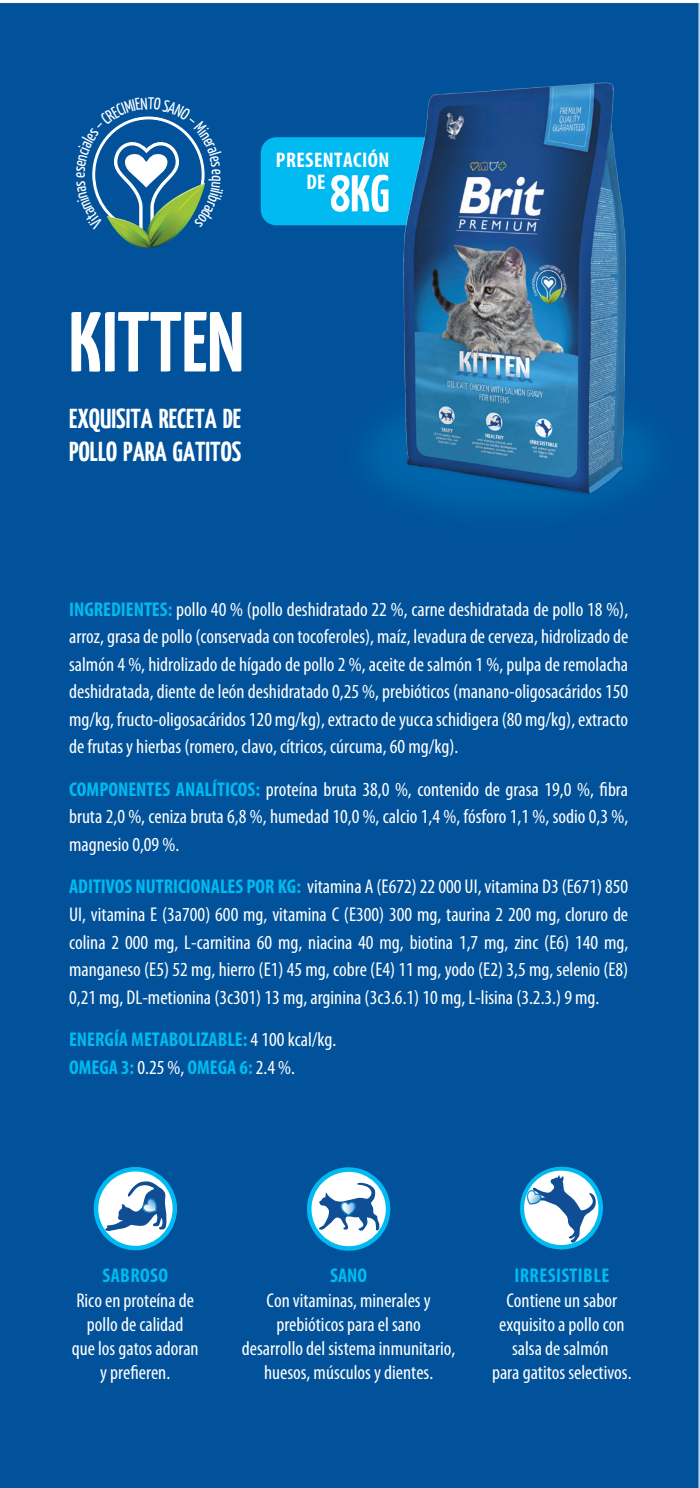
<style>
.page{position:relative;width:700px;height:1488px;background:#fff}
.page>*{position:absolute;margin:0;border:0;box-sizing:border-box;transform-origin:0 0}
.t1{font:700 85px "Yanone Kaffeesatz";color:#fff}
.t2{font:700 51.5px "Yanone Kaffeesatz";color:#fff}
.t3{font:700 27.5px/33px "Yanone Kaffeesatz";color:#fff}
.t4{font:700 condensed 21.25px/22.5px "Myriad Pro";letter-spacing:.02em;color:#fff}
.t5{font:condensed 20px/27.5px "Myriad Pro";color:#fff;text-align:justify}
.t6{font:700 condensed 20px/27.5px "Myriad Pro";color:#00baf1}
.t7{font:700 condensed 20px "Myriad Pro";letter-spacing:.02em;color:#00baf1}
.s1{font-weight:700;color:#00baf1}
.s2{font-weight:400;color:#fff}
</style>
<div class="page">
<div style="left:0;top:2px;width:699px;height:1486px;background:#01529a"></div>
<svg style="left:699px;top:3px;width:1px;height:1485px"></svg>
<div style="left:261px;top:137px;width:183px;height:88px;background:#00baf1;border-radius:16px"></div>
<div style="left:272px;top:308px;width:428px;height:292px;background:#01529a"></div>
<div style="left:520px;top:1166px;width:83px;height:83px;border:5px solid #00baf1;border-radius:50%"></div>
<svg style="left:522px;top:1168px;width:79px;height:79px"></svg>
<div style="left:94px;top:1167px;width:83px;height:83px;border:5px solid #00baf1;border-radius:50%"></div>
<svg style="left:96px;top:1169px;width:79px;height:79px"></svg>
<div style="left:307px;top:1167px;width:83px;height:83px;border:5px solid #00baf1;border-radius:50%"></div>
<svg style="left:309px;top:1169px;width:79px;height:79px"></svg>
<img style="left:371px;top:52px;width:286px;height:472px">
<svg style="left:76px;top:97px;width:147px;height:157px;background:#286d9a"></svg>
<p class="t4" style="left:306px;top:148px;width:84px;text-indent:-30px">PRESENTACIÓN<br>DE</p>
<h2 class="t2" style="left:330px;top:160px;width:61px">8KG</h2>
<h1 class="t1" style="left:69px;top:286px;width:176px">KITTEN</h1>
<h3 class="t3" style="left:69px;top:400px;width:174px">EXQUISITA RECETA DE<br>POLLO PARA GATITOS</h3>
<p class="t5" style="left:69px;top:596px;width:561px"><span class="s1">INGREDIENTES:</span> pollo 40 % (pollo deshidratado 22 %, carne deshidratada de pollo 18 %), arroz, grasa de pollo (conservada con tocoferoles), maíz, levadura de cerveza, hidrolizado de salmón 4 %, hidrolizado de hígado de pollo 2 %, aceite de salmón 1 %, pulpa de remolacha deshidratada, diente de león deshidratado 0,25 %, prebióticos (manano-oligosacáridos 150 mg/kg, fructo-oligosacáridos 120 mg/kg), extracto de yucca schidigera (80 mg/kg), extracto de frutas y hierbas (romero, clavo, cítricos, cúrcuma, 60 mg/kg).</p>
<p class="t5" style="left:69px;top:776px;width:561px"><span class="s1">COMPONENTES ANALÍTICOS:</span> proteína bruta 38,0 %, contenido de grasa 19,0 %, fibra bruta 2,0 %, ceniza bruta 6,8 %, humedad 10,0 %, calcio 1,4 %, fósforo 1,1 %, sodio 0,3 %, magnesio 0,09 %.</p>
<p class="t5" style="left:69px;top:873px;width:561px"><span class="s1">ADITIVOS NUTRICIONALES POR KG:</span> vitamina A (E672) 22 000 UI, vitamina D3 (E671) 850<br>UI, vitamina E (3a700) 600 mg, vitamina C (E300) 300 mg, taurina 2 200 mg, cloruro de colina 2 000 mg, L-carnitina 60 mg, niacina 40 mg, biotina 1,7 mg, zinc (E6) 140 mg, manganeso (E5) 52 mg, hierro (E1) 45 mg, cobre (E4) 11 mg, yodo (E2) 3,5 mg, selenio (E8)<br>0,21 mg, DL-metionina (3c301) 13 mg, arginina (3c3.6.1) 10 mg, L-lisina (3.2.3.) 9 mg.</p>
<p class="t6" style="left:69px;top:1025px;width:269px">ENERGÍA METABOLIZABLE: <span class="s2">4 100 kcal/kg.<br></span>OMEGA 3: <span class="s2">0.25 %,</span> OMEGA 6: <span class="s2">2.4 %.</span></p>
<p class="t7" style="left:102px;top:1263px;width:67px">SABROSO</p>
<p class="t5" style="left:72px;top:1288px;width:128px;line-height:24px;text-align:center">Rico en proteína de pollo de calidad<br>que los gatos adoran y prefieren.</p>
<p class="t6" style="left:330px;top:1261px;width:38px">SANO</p>
<p class="t5" style="left:242px;top:1288px;width:215px;line-height:24px;text-align:center">Con vitaminas, minerales y prebióticos para el sano<br>desarrollo del sistema inmunitario, huesos, músculos y dientes.</p>
<p class="t7" style="left:514px;top:1263px;width:96px">IRRESISTIBLE</p>
<p class="t5" style="left:492px;top:1288px;width:141px;line-height:24px;text-align:center">Contiene un sabor exquisito a pollo con salsa de salmón<br>para gatitos selectivos.</p>
</div>
